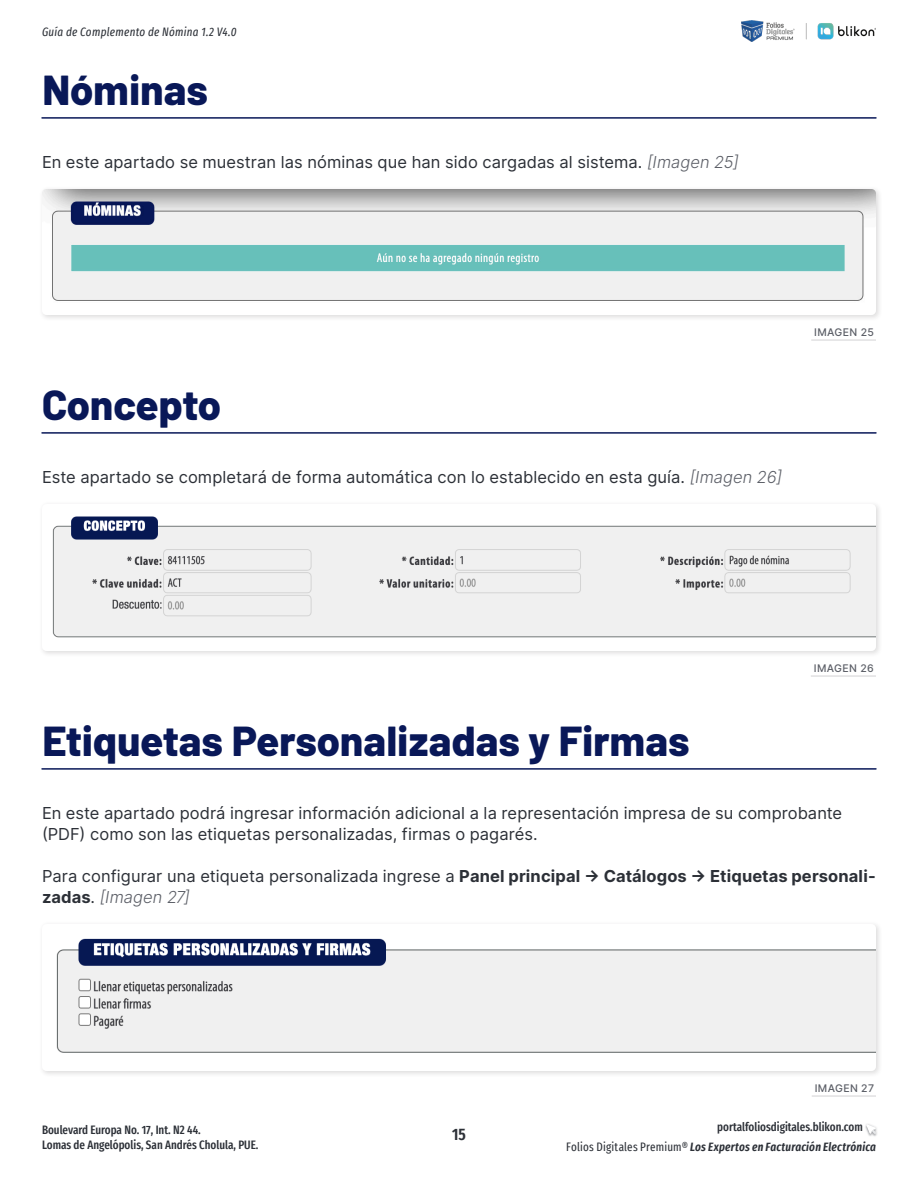
<style>
.page{position:relative;width:918px;height:1188px;background:#fff}
.page>*{position:absolute;margin:0;border:0;box-sizing:border-box;transform-origin:0 0}
.Heading_3{font:800 42px "Barlow";color:#091858}
.Párrafo{font:16.5px/21px "Inter";letter-spacing:.005em;color:#2c3037}
.Párrafo-2{font:700 16.5px/21px "Inter";color:#2c3037}
.t1{font:600 extra-condensed 16.5px "Fira Sans";color:#2c3037}
.t2{font:500 extra-condensed 12px "Fira Sans";color:#2c3037}
.t3{font:italic 600 extra-condensed 12px "Fira Sans";letter-spacing:.015em;color:#2c3037}
.t4{font:italic extra-condensed 12px "Fira Sans";letter-spacing:.025em;color:#2c3037}
.t5{font:500 10.5px "Inter";letter-spacing:.03em;color:#5b5e66}
.s1{font-weight:300;font-style:italic;color:#5b5e66}
.s2{font-weight:400}
.s3{font-weight:400;font-style:normal}
</style>
<div class="page">
<hr style="left:42px;top:117px;width:834px;height:2px;background:#091858">
<hr style="left:42px;top:432px;width:834px;height:2px;background:#091858">
<hr style="left:42px;top:768px;width:834px;height:2px;background:#091858">
<div style="left:39px;top:186px;width:844px;height:136px;background:#231f20;opacity:.15"></div>
<img style="left:42px;top:189px;width:834px;height:126px">
<div style="left:39px;top:501px;width:844px;height:157px;background:#231f20;opacity:.15"></div>
<img style="left:42px;top:504px;width:834px;height:147px">
<div style="left:39px;top:921px;width:844px;height:157px;background:#231f20;opacity:.15"></div>
<img style="left:42px;top:924px;width:834px;height:147px">
<hr style="left:811px;top:340px;width:65px;height:1px;background:#d2d1d4">
<hr style="left:811px;top:676px;width:65px;height:1px;background:#d2d1d4">
<hr style="left:812px;top:1096px;width:64px;height:1px;background:#d2d1d4">
<svg style="left:865px;top:1124px;width:12px;height:12px"></svg>
<img style="left:742px;top:21px;width:134px;height:21px">
<p class="t4" style="left:42px;top:23px;width:196px">Guía de Complemento de Nómina 1.2 V4.0</p>
<p class="Heading_3" style="left:42px;top:59px;width:168px">Nóminas</p>
<p class="Párrafo" style="left:42px;top:151px;width:698px">En este apartado se muestran las nóminas que han sido cargadas al sistema. <span class="s1">[Imagen 25]</span></p>
<p class="Heading_3" style="left:42px;top:374px;width:181px">Concepto</p>
<p class="Párrafo" style="left:42px;top:466px;width:742px">Este apartado se completará de forma automática con lo establecido en esta guía. <span class="s1">[Imagen 26]</span></p>
<p class="t5" style="left:814px;top:324px;width:61px">IMAGEN 25</p>
<p class="Heading_3" style="left:42px;top:710px;width:649px">Etiquetas Personalizadas y Firmas</p>
<p class="t5" style="left:814px;top:660px;width:61px">IMAGEN 26</p>
<p class="Párrafo" style="left:42px;top:802px;width:802px">En este apartado podrá ingresar información adicional a la representación impresa de su comprobante (PDF) como son las etiquetas personalizadas, firmas o pagarés.</p>
<p class="Párrafo-2" style="left:42px;top:865px;width:835px"><span class="s2">Para configurar una etiqueta personalizada ingrese a</span> Panel principal -&gt; Catálogos -&gt; Etiquetas personali&shy;zadas<span class="s2">.</span> <span class="s1">[Imagen 27]</span></p>
<p class="t5" style="left:815px;top:1080px;width:61px">IMAGEN 27</p>
<p class="t2" style="left:42px;top:1120px;width:160px">Boulevard Europa No. 17, Int. N2 44.</p>
<p class="t2" style="left:717px;top:1117px;width:147px">portalfoliosdigitales.blikon.com</p>
<p class="t2" style="left:42px;top:1135px;width:218px">Lomas de Angelópolis, San Andrés Cholula, PUE.</p>
<p class="t3" style="left:566px;top:1137px;width:311px"><span class="s3">Folios Digitales Premium®</span> Los Expertos en Facturación Electrónica</p>
<p class="t1" style="left:452px;top:1121px;width:15px">15</p>
</div>
